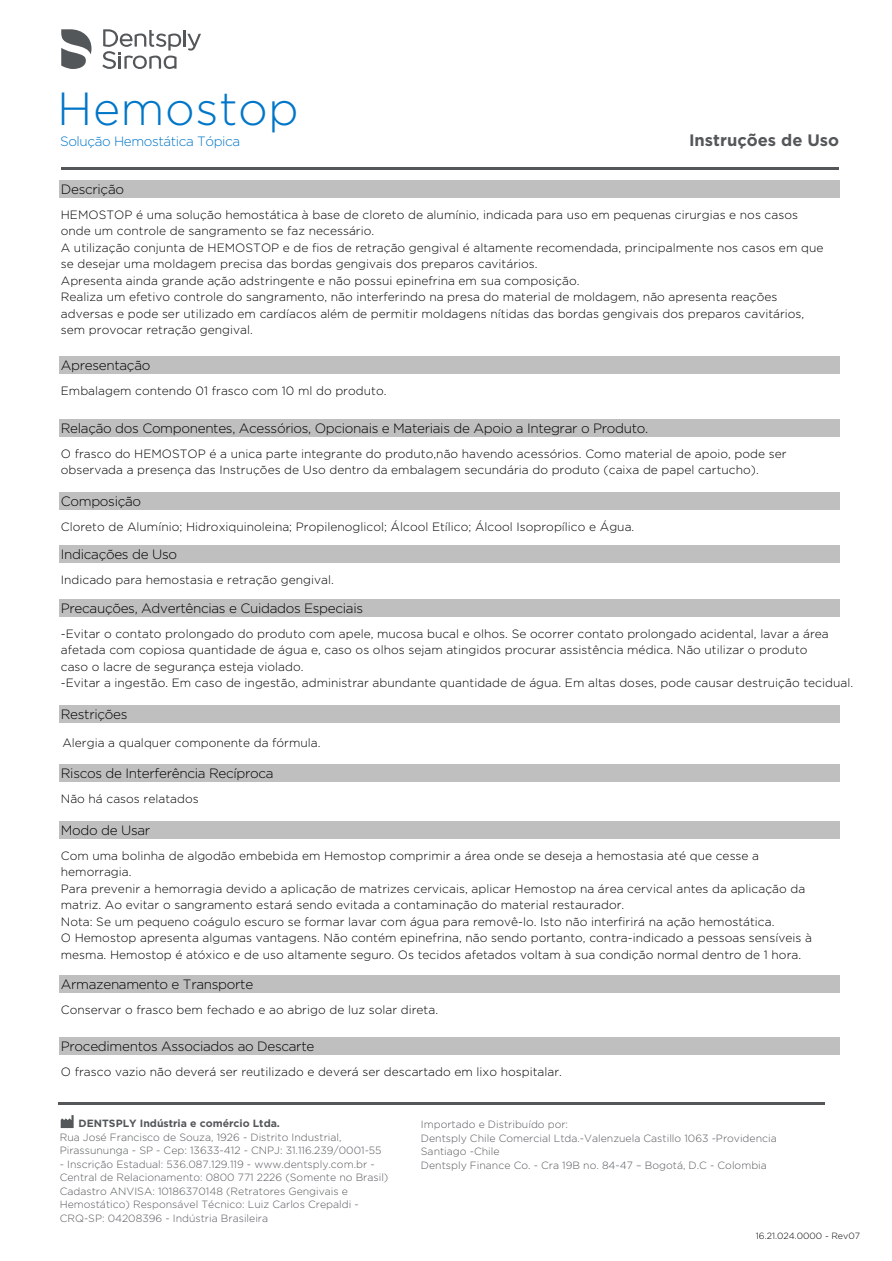
<style>
.page{position:relative;width:892px;height:1261px;background:#fff}
.page>*{position:absolute;margin:0;border:0;box-sizing:border-box;transform-origin:0 0}
.t1{font:300 46.35px "Gotham";letter-spacing:.01em;color:#0076c8}
.t2{font:700 16.5px "Gotham";color:#54575a}
.t3{font:300 13.5px "Gotham";letter-spacing:-.025em;color:#000}
.t4{font:300 13.5px "Gotham";letter-spacing:-.03em;color:#0076c8}
.t5{font:300 12px/16.5px "Gotham";color:#000}
.t6{font:300 10.5px/13.5px "Gotham";color:#54575a}
.t7{font:700 10.5px "Gotham";color:#54575a}
.t8{font:300 9px "Gotham";color:#000}
</style>
<div class="page">
<div style="left:59px;top:180px;width:780px;height:17px;background:#bfbfbf"></div>
<hr style="left:61px;top:168px;width:777px;height:2px;background:#54575a">
<div style="left:59px;top:356px;width:780px;height:17px;background:#bfbfbf"></div>
<div style="left:59px;top:419px;width:780px;height:17px;background:#bfbfbf"></div>
<div style="left:59px;top:599px;width:780px;height:17px;background:#bfbfbf"></div>
<div style="left:59px;top:705px;width:780px;height:18px;background:#bfbfbf"></div>
<div style="left:59px;top:821px;width:780px;height:17px;background:#bfbfbf"></div>
<div style="left:59px;top:975px;width:780px;height:18px;background:#bfbfbf"></div>
<div style="left:59px;top:1037px;width:780px;height:17px;background:#bfbfbf"></div>
<div style="left:59px;top:764px;width:780px;height:17px;background:#bfbfbf"></div>
<div style="left:59px;top:545px;width:780px;height:17px;background:#bfbfbf"></div>
<div style="left:59px;top:492px;width:780px;height:17px;background:#bfbfbf"></div>
<svg style="left:102px;top:29px;width:99px;height:40px"></svg>
<svg style="left:61px;top:29px;width:31px;height:40px"></svg>
<hr style="left:58px;top:1103px;width:767px;height:2px;background:#54575a">
<svg style="left:61px;top:1115px;width:13px;height:13px"></svg>
<h1 class="t1" style="left:57px;top:80px;width:243px">Hemostop</h1>
<p class="t4" style="left:60px;top:132px;width:182px">Solução Hemostática Tópica</p>
<h2 class="t2" style="left:689px;top:129px;width:152px">Instruções de Uso</h2>
<p class="t3" style="left:61px;top:180px;width:65px">Descrição</p>
<p class="t5" style="left:61px;top:206px;width:764px">HEMOSTOP é uma solução hemostática à base de cloreto de alumínio, indicada para uso em pequenas cirurgias e nos casos onde um controle de sangramento se faz necessário.<br>A utilização conjunta de HEMOSTOP e de fios de retração gengival é altamente recomendada, principalmente nos casos em que se desejar uma moldagem precisa das bordas gengivais dos preparos cavitários.<br>Apresenta ainda grande ação adstringente e não possui epinefrina em sua composição.<br>Realiza um efetivo controle do sangramento, não interferindo na presa do material de moldagem, não apresenta reações adversas e pode ser utilizado em cardíacos além de permitir moldagens nítidas das bordas gengivais dos preparos cavitários, sem provocar retração gengival.</p>
<p class="t3" style="left:61px;top:356px;width:91px">Apresentação</p>
<p class="t5" style="left:61px;top:382px;width:327px">Embalagem contendo 01 frasco com 10 ml do produto.</p>
<p class="t3" style="left:61px;top:419px;width:589px">Relação dos Componentes, Acessórios, Opcionais e Materiais de Apoio a Integrar o Produto.</p>
<p class="t5" style="left:61px;top:445px;width:727px">O frasco do HEMOSTOP é a unica parte integrante do produto,não havendo acessórios. Como material de apoio, pode ser observada a presença das Instruções de Uso dentro da embalagem secundária do produto (caixa de papel cartucho).</p>
<p class="t3" style="left:61px;top:492px;width:82px">Composição</p>
<p class="t5" style="left:61px;top:518px;width:575px">Cloreto de Alumínio; Hidroxiquinoleina; Propilenoglicol; Álcool Etílico; Álcool Isopropílico e Água.</p>
<p class="t3" style="left:61px;top:545px;width:118px">Indicações de Uso</p>
<p class="t5" style="left:61px;top:571px;width:274px">Indicado para hemostasia e retração gengival.</p>
<p class="t3" style="left:61px;top:599px;width:304px">Precauções, Advertências e Cuidados Especiais</p>
<p class="t5" style="left:61px;top:625px;width:794px">-Evitar o contato prolongado do produto com apele, mucosa bucal e olhos. Se ocorrer contato prolongado acidental, lavar a área afetada com copiosa quantidade de água e, caso os olhos sejam atingidos procurar assistência médica. Não utilizar o produto<br>caso o lacre de segurança esteja violado.<br>-Evitar a ingestão. Em caso de ingestão, administrar abundante quantidade de água. Em altas doses, pode causar destruição tecidual.</p>
<p class="t3" style="left:61px;top:706px;width:68px">Restrições</p>
<p class="t5" style="left:62px;top:734px;width:260px">Alergia a qualquer componente da fórmula.</p>
<p class="t3" style="left:61px;top:764px;width:214px">Riscos de Interferência Recíproca</p>
<p class="t5" style="left:61px;top:790px;width:139px">Não há casos relatados</p>
<p class="t3" style="left:61px;top:821px;width:91px">Modo de Usar</p>
<p class="t5" style="left:61px;top:847px;width:752px">Com uma bolinha de algodão embebida em Hemostop comprimir a área onde se deseja a hemostasia até que cesse a hemorragia.<br>Para prevenir a hemorragia devido a aplicação de matrizes cervicais, aplicar Hemostop na área cervical antes da aplicação da matriz. Ao evitar o sangramento estará sendo evitada a contaminação do material restaurador.<br>Nota: Se um pequeno coágulo escuro se formar lavar com água para removê-lo. Isto não interfirirá na ação hemostática.<br>O Hemostop apresenta algumas vantagens. Não contém epinefrina, não sendo portanto, contra-indicado a pessoas sensíveis à mesma. Hemostop é atóxico e de uso altamente seguro. Os tecidos afetados voltam à sua condição normal dentro de 1 hora.</p>
<p class="t3" style="left:61px;top:976px;width:194px">Armazenamento e Transporte</p>
<p class="t5" style="left:61px;top:1001px;width:379px">Conservar o frasco bem fechado e ao abrigo de luz solar direta.</p>
<p class="t3" style="left:61px;top:1037px;width:255px">Procedimentos Associados ao Descarte</p>
<p class="t5" style="left:61px;top:1063px;width:503px">O frasco vazio não deverá ser reutilizado e deverá ser descartado em lixo hospitalar.</p>
<p class="t7" style="left:79px;top:1117px;width:203px">DENTSPLY Indústria e comércio Ltda.</p>
<p class="t6" style="left:60px;top:1130px;width:323px">Rua José Francisco de Souza, 1926 - Distrito Industrial,<br>Pirassununga - SP - Cep: 13633-412 - CNPJ: 31.116.239/0001-55</p>
<p class="t6" style="left:60px;top:1157px;width:330px">- Inscrição Estadual: 536.087.129.119 - www.dentsply.com.br - Central de Relacionamento: 0800 771 2226 (Somente no Brasil)<br>Cadastro ANVISA: 10186370148 (Retratores Gengivais e Hemostático) Responsável Técnico: Luiz Carlos Crepaldi - CRQ-SP: 04208396 - Indústria Brasileira</p>
<p class="t6" style="left:421px;top:1117px;width:357px">Importado e Distribuído por:<br>Dentsply Chile Comercial Ltda.-Valenzuela Castillo 1063 -Providencia Santiago -Chile<br>Dentsply Finance Co. - Cra 19B no. 84-47 – Bogotá, D.C - Colombia</p>
<p class="t8" style="left:756px;top:1230px;width:106px">16.21.024.0000 - Rev07</p>
</div>
